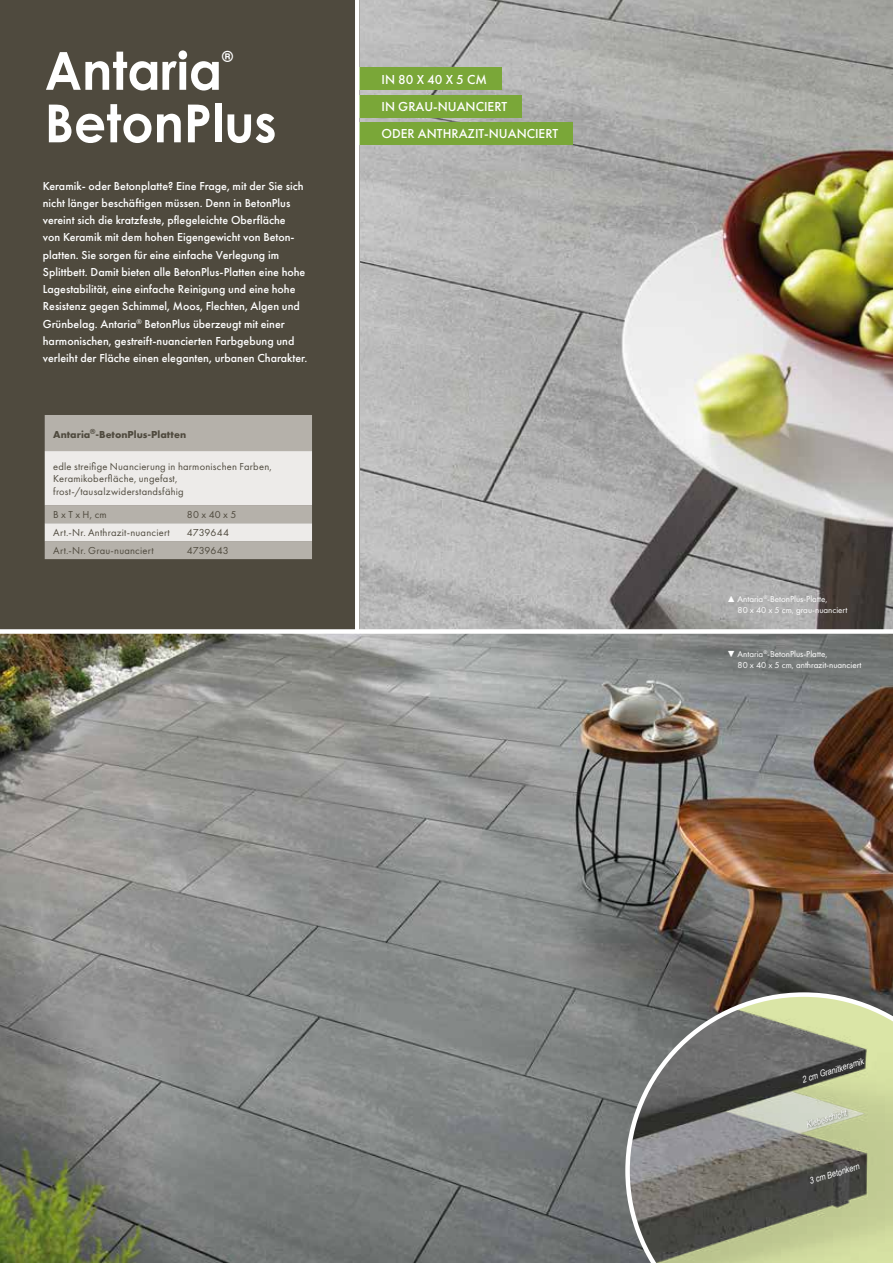
<style>
.page{position:relative;width:893px;height:1263px;background:#fff}
.page>*{position:absolute;margin:0;border:0;box-sizing:border-box;transform-origin:0 0}
.t1{font:700 52.5px "Century Gothic";color:#fff;scale:.96 1}
.t2{font:700 15.3px "Century Gothic";color:#fff;scale:.96 1}
.t3{font:500 13.5px/27px "Futura PT";color:#fff}
.t4{font:500 12px/17.2px "Futura PT";color:#fff}
.t5{font:10.5px/12.6px "Futura PT";letter-spacing:.02em;color:#4f4a3e}
.t6{font:700 10.5px "Futura PT";color:#4f4a3e}
.t7{font:10.5px "Futura PT";letter-spacing:-.005em;color:#4f4a3e}
.t8{font:9px/10.8px "Futura PT";color:#fff}
.t9{font:italic 9px "Arial Narrow";color:#fff}
.s1{font-family:"Arial";font-weight:700}
</style>
<div class="page">
<img style="left:359px;top:0;width:534px;height:629px">
<img style="left:0;top:634px;width:893px;height:629px">
<div style="left:0;top:0;width:359px;height:631px;background:#4f4a3e"></div>
<svg style="left:45px;top:415px;width:267px;height:144px"></svg>
<div style="left:356px;top:68px;width:145px;height:22px;background:#7aa738"></div>
<div style="left:356px;top:95px;width:166px;height:22px;background:#7aa738"></div>
<div style="left:356px;top:122px;width:217px;height:22px;background:#7aa738"></div>
<hr style="left:355px;top:0;width:4px;height:631px;background:#fff">
<svg style="left:625px;top:992px;width:268px;height:271px"></svg>
<div style="left:806px;top:1108px;width:44px;height:22px;background:#000;opacity:.5"></div>
<div style="left:0;top:629px;width:893px;height:5px;background:#fff"></div>
<h1 class="t1" style="left:45px;top:38px;width:186px">Antaria</h1>
<p class="t2" style="left:222px;top:47px;width:13px">®</p>
<h1 class="t1" style="left:45px;top:90px;width:243px">BetonPlus</h1>
<p class="t4" style="left:43px;top:177px;width:266px">Keramik- oder Betonplatte? Eine Frage, mit der Sie sich nicht länger beschäftigen müssen. Denn in BetonPlus vereint sich die kratzfeste, pflegeleichte Oberfläche<br>von Keramik mit dem hohen Eigengewicht von Beton&shy;platten. Sie sorgen für eine einfache Verlegung im Splittbett. Damit bieten alle BetonPlus-Platten eine hohe Lagestabilität, eine einfache Reinigung und eine hohe Resistenz gegen Schimmel, Moos, Flechten, Algen und Grünbelag. Antaria<sup>®</sup> BetonPlus überzeugt mit einer harmonischen, gestreift-nuancierten Farbgebung und verleiht der Fläche einen eleganten, urbanen Charakter.</p>
<p class="t6" style="left:53px;top:427px;width:134px">Antaria<sup>®</sup>-BetonPlus-Platten</p>
<p class="t5" style="left:53px;top:460px;width:220px">edle streifige Nuancierung in harmonischen Farben,<br>Keramikoberfläche, ungefast, frost-/tausalzwiderstandsfähig</p>
<p class="t5" style="left:53px;top:508px;width:55px">B x T x H, cm</p>
<p class="t5" style="left:187px;top:508px;width:51px">80 x 40 x 5</p>
<p class="t5" style="left:53px;top:526px;width:118px">Art.-Nr. Anthrazit-nuanciert</p>
<p class="t7" style="left:187px;top:526px;width:44px">4739644</p>
<p class="t5" style="left:53px;top:544px;width:102px">Art.-Nr. Grau-nuanciert</p>
<p class="t7" style="left:187px;top:544px;width:43px">4739643</p>
<p class="t3" style="left:381px;top:66px;width:178px">IN 80 X 40 X 5 CM<br>IN GRAU-NUANCIERT<br>ODER ANTHRAZIT-NUANCIERT</p>
<p class="t8" style="left:738px;top:594px;width:111px;text-indent:-11px"><span class="s1">▲</span> Antaria<sup>®</sup>-BetonPlus-Platte,<br>80 x 40 x 5 cm, grau-nuanciert</p>
<p class="t8" style="left:738px;top:648px;width:125px;text-indent:-11px"><span class="s1">▼</span> Antaria<sup>®</sup>-BetonPlus-Platte,<br>80 x 40 x 5 cm, anthrazit-nuanciert</p>
<p class="t9" style="left:800px;top:1073px;width:65px;rotate:-17deg">2 cm Granitkeramik</p>
<p class="t9" style="left:804px;top:1118px;width:43px;rotate:-17deg">Klebeschicht</p>
<p class="t9" style="left:808px;top:1175px;width:53px;rotate:-17deg">3 cm Betonkern</p>
</div>
